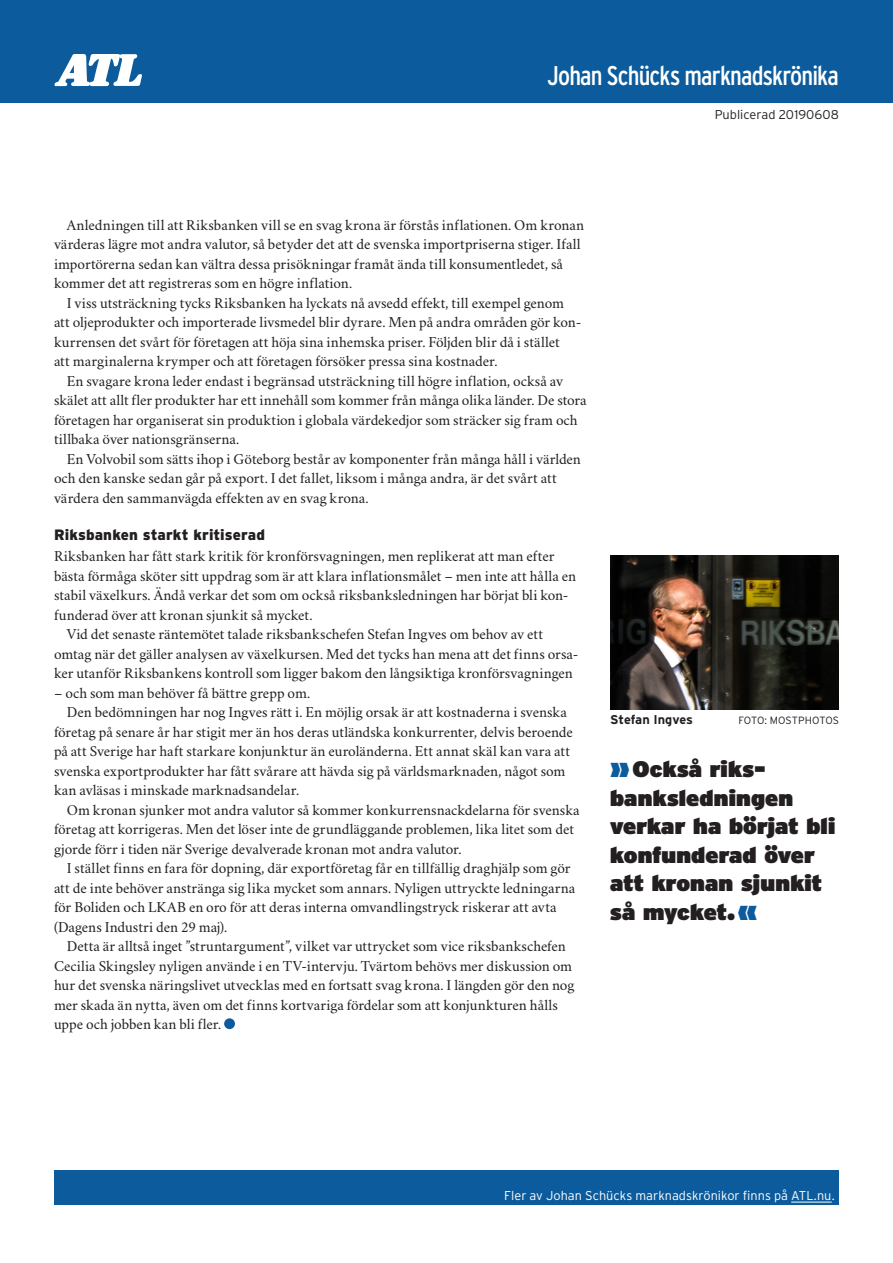
<style>
.page{position:relative;width:893px;height:1263px;background:#fff}
.page>*{position:absolute;margin:0;border:0;box-sizing:border-box;transform-origin:0 0}
.t1{font:condensed 27px "Interstate";letter-spacing:-.035em;color:#fff}
._5_Citat{font:900 22.5px/28.5px "Interstate";letter-spacing:.005em;color:#231f20}
._4_Brödtext{font:15px/19.5px "Crimson";letter-spacing:-.005em;color:#231f20}
._3_Brödtext_utan_ind{font:15px/19.5px "Crimson";color:#231f20}
._10_Mellanrubrik{font:900 15px "Interstate";letter-spacing:.005em;color:#231f20}
._7_Fakta{font:300 12.75px "Interstate";color:#fff}
._7_Fakta-2{font:300 12.75px "Interstate";letter-spacing:.005em;color:#231f20}
._8_Bildtext{font:700 12.75px "Interstate";letter-spacing:-.005em;color:#231f20}
._8_Bildtext-2{font:300 10.5px "Interstate";color:#231f20}
.s1{font-size:27px;color:#0c5c9d}
</style>
<div class="page">
<div style="left:0;top:0;width:893px;height:102px;background:#0c5c9d"></div>
<svg style="left:54px;top:54px;width:88px;height:32px"></svg>
<div style="left:224px;top:1018px;width:11px;height:11px;background:#0c5c9d;border-radius:50%"></div>
<img style="left:610px;top:555px;width:229px;height:155px">
<div style="left:54px;top:1170px;width:785px;height:35px;background:#0c5c9d"></div>
<hr style="left:791px;top:1202px;width:41px;height:1px;background:#fff">
<h1 class="t1" style="left:547px;top:61px;width:293px">Johan Schücks marknadskrönika</h1>
<p class="_7_Fakta-2" style="left:715px;top:107px;width:126px">Publicerad 20190608</p>
<p class="_4_Brödtext" style="left:54px;top:214px;width:532px;text-indent:13px">Anledningen till att Riksbanken vill se en svag krona är förstås inflationen. Om kronan värderas lägre mot andra valutor, så betyder det att de svenska importpriserna stiger. Ifall importörerna sedan kan vältra dessa prisökningar framåt ända till konsumentledet, så kommer det att registreras som en högre inflation.</p>
<p class="_4_Brödtext" style="left:54px;top:292px;width:529px;text-indent:13px">I viss utsträckning tycks Riksbanken ha lyckats nå avsedd effekt, till exempel genom att oljeprodukter och importerade livsmedel blir dyrare. Men på andra områden gör kon&shy;kurrensen det svårt för företagen att höja sina inhemska priser. Följden blir då i stället<br>att marginalerna krymper och att företagen försöker pressa sina kostnader.</p>
<p class="_4_Brödtext" style="left:54px;top:370px;width:534px;text-indent:13px">En svagare krona leder endast i begränsad utsträckning till högre inflation, också av skälet att allt fler produkter har ett innehåll som kommer från många olika länder. De stora företagen har organiserat sin produktion i globala värdekedjor som sträcker sig fram och tillbaka över nationsgränserna.</p>
<p class="_4_Brödtext" style="left:54px;top:448px;width:528px;text-indent:13px">En Volvobil som sätts ihop i Göteborg består av komponenter från många håll i världen och den kanske sedan går på export. I det fallet, liksom i många andra, är det svårt att värdera den sammanvägda effekten av en svag krona.</p>
<p class="_10_Mellanrubrik" style="left:54px;top:526px;width:212px">Riksbanken starkt kritiserad</p>
<p class="_3_Brödtext_utan_ind" style="left:54px;top:545px;width:524px">Riksbanken har fått stark kritik för kronförsvagningen, men replikerat att man efter bästa förmåga sköter sitt uppdrag som är att klara inflationsmålet – men inte att hålla en stabil växelkurs. Ändå verkar det som om också riksbanksledningen har börjat bli kon&shy;funderad över att kronan sjunkit så mycket.</p>
<p class="_4_Brödtext" style="left:54px;top:623px;width:526px;text-indent:13px">Vid det senaste räntemötet talade riksbankschefen Stefan Ingves om behov av ett omtag när det gäller analysen av växelkursen. Med det tycks han mena att det finns orsa&shy;ker utanför Riksbankens kontroll som ligger bakom den långsiktiga kronförsvagningen</p>
<p class="_4_Brödtext" style="left:54px;top:682px;width:258px">– och som man behöver få bättre grepp om.</p>
<p class="_4_Brödtext" style="left:54px;top:701px;width:520px;text-indent:13px">Den bedömningen har nog Ingves rätt i. En möjlig orsak är att kostnaderna i svenska företag på senare år har stigit mer än hos deras utländska konkurrenter, delvis beroende på att Sverige har haft starkare konjunktur än euroländerna. Ett annat skäl kan vara att svenska exportprodukter har fått svårare att hävda sig på världsmarknaden, något som kan avläsas i minskade marknadsandelar.</p>
<p class="_4_Brödtext" style="left:54px;top:799px;width:527px;text-indent:13px">Om kronan sjunker mot andra valutor så kommer konkurrensnackdelarna för svenska företag att korrigeras. Men det löser inte de grundläggande problemen, lika litet som det gjorde förr i tiden när Sverige devalverade kronan mot andra valutor.</p>
<p class="_4_Brödtext" style="left:54px;top:857px;width:523px;text-indent:13px">I stället finns en fara för dopning, där exportföretag får en tillfällig draghjälp som gör att de inte behöver anstränga sig lika mycket som annars. Nyligen uttryckte ledningarna för Boliden och LKAB en oro för att deras interna omvandlingstryck riskerar att avta (Dagens Industri den 29 maj).</p>
<p class="_4_Brödtext" style="left:54px;top:935px;width:522px;text-indent:13px">Detta är alltså inget ”struntargument”, vilket var uttrycket som vice riksbankschefen Cecilia Skingsley nyligen använde i en TV-intervju. Tvärtom behövs mer diskussion om hur det svenska näringslivet utvecklas med en fortsatt svag krona. I längden gör den nog mer skada än nytta, även om det finns kortvariga fördelar som att konjunkturen hålls uppe och jobben kan bli fler.</p>
<p class="_8_Bildtext" style="left:610px;top:713px;width:84px">Stefan Ingves</p>
<p class="_8_Bildtext-2" style="left:738px;top:715px;width:102px">FOTO: MOSTPHOTOS</p>
<p class="_5_Citat" style="left:610px;top:755px;width:227px"><span class="s1">»</span>Också riks&shy;banksledningen verkar ha börjat bli konfunderad över att kronan sjunkit så mycket.<span class="s1">«</span></p>
<p class="_7_Fakta" style="left:504px;top:1189px;width:332px">Fler av Johan Schücks marknadskrönikor finns på ATL.nu.</p>
</div>
